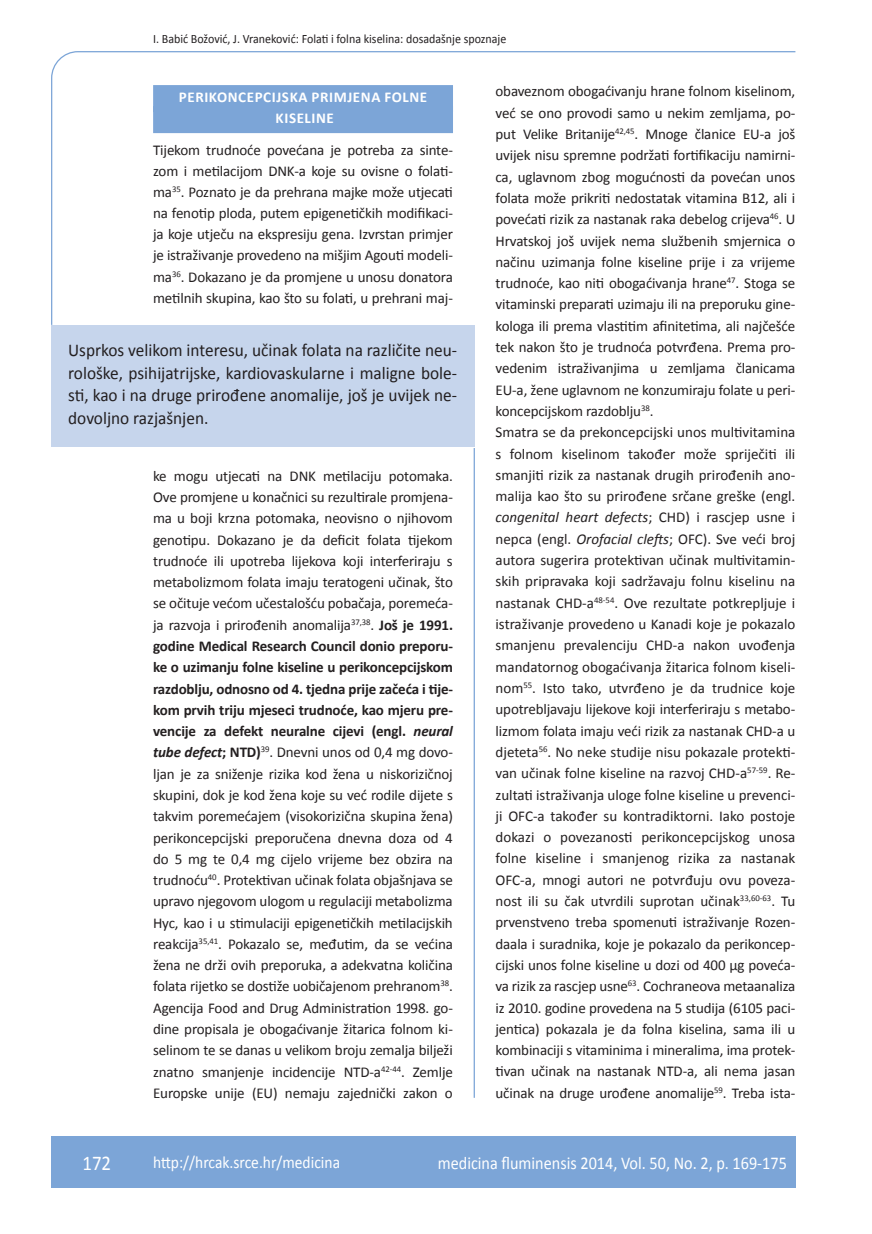
<style>
.page{position:relative;width:872px;height:1234px;background:#fff}
.page>*{position:absolute;margin:0;border:0;box-sizing:border-box;transform-origin:0 0}
.t1{font:21px "Calibri";color:#fff;scale:.9 1}
.t2{font:18px/22.5px "Calibri";color:#231f20;text-align:justify;scale:.96 1}
.t3{font:18px "Calibri";color:#fff;scale:.9 1}
.t4{font:17.25px "Calibri";color:#fff;scale:.9 1}
.t5{font:15px/21.3px "Calibri";letter-spacing:-.01em;color:#231f20;text-align:justify}
.t6{font:700 15px/21px "Calibri";letter-spacing:.04em;color:#fff;text-align:center}
.t7{font:12.75px "Calibri";color:#231f20;scale:.94 1}
.s1{font-weight:700}
.s2{font-weight:700;font-style:italic}
.s3{font-style:italic}
</style>
<div class="page">
<svg style="left:51px;top:51px;width:745px;height:275px"></svg>
<hr style="left:473px;top:448px;width:2px;height:649px;background:#7ca5d7">
<div style="left:51px;top:1135px;width:744px;height:51px;background:#7ca5d7"></div>
<div style="left:153px;top:85px;width:300px;height:27px;background:#7ca5d7"></div>
<div style="left:153px;top:106px;width:300px;height:27px;background:#7ca5d7"></div>
<div style="left:51px;top:325px;width:423px;height:121px;background:#c6d5ec"></div>
<p class="t7" style="left:153px;top:30px;width:377px">I. Babić Božović, J. Vraneković: Folati i folna kiselina: dosadašnje spoznaje</p>
<p class="t6" style="left:179px;top:86px;width:250px">PERIKONCEPCIJSKA PRIMJENA FOLNE<br>KISELINE</p>
<p class="t5" style="left:153px;top:139px;width:301px">Tijekom trudnoće povećana je potreba za sinte&shy;zom i metilacijom DNK-a koje su ovisne o folati&shy;ma<sup>35</sup>. Poznato je da prehrana majke može utjecati na fenotip ploda, putem epigenetičkih modifikaci&shy;ja koje utječu na ekspresiju gena. Izvrstan primjer je istraživanje provedeno na mišjim Agouti modeli&shy;ma<sup>36</sup>. Dokazano je da promjene u unosu donatora metilnih skupina, kao što su folati, u prehrani maj-</p>
<p class="t2" style="left:68px;top:338px;width:407px">Usprkos velikom interesu, učinak folata na različite neu&shy;rološke, psihijatrijske, kardiovaskularne i maligne bole&shy;sti, kao i na druge prirođene anomalije, još je uvijek ne&shy;dovoljno razjašnjen.</p>
<p class="t5" style="left:153px;top:464px;width:301px">ke mogu utjecati na DNK metilaciju potomaka.<br>Ove promjene u konačnici su rezultirale promjena&shy;ma u boji krzna potomaka, neovisno o njihovom genotipu. Dokazano je da deficit folata tijekom trudnoće ili upotreba lijekova koji interferiraju s metabolizmom folata imaju teratogeni učinak, što se očituje većom učestalošću pobačaja, poremeća&shy;ja razvoja i prirođenih anomalija<sup>37,38</sup>. <span class="s1">Još je 1991. godine Medical Research Council donio preporu&shy;ke o uzimanju folne kiseline u perikoncepcijskom razdoblju, odnosno od 4. tjedna prije začeća i tije&shy;kom prvih triju mjeseci trudnoće, kao mjeru pre&shy;vencije za defekt neuralne cijevi (engl.</span> <span class="s2">neural tube defect</span><span class="s1">; NTD)</span><sup>39</sup>. Dnevni unos od 0,4 mg dovo&shy;ljan je za sniženje rizika kod žena u niskorizičnoj skupini, dok je kod žena koje su već rodile dijete s takvim poremećajem (visokorizična skupina žena) perikoncepcijski preporučena dnevna doza od 4 do 5 mg te 0,4 mg cijelo vrijeme bez obzira na trudnoću<sup>40</sup>. Protektivan učinak folata objašnjava se upravo njegovom ulogom u regulaciji metabolizma Hyc, kao i u stimulaciji epigenetičkih metilacijskih reakcija<sup>35,41</sup>. Pokazalo se, međutim, da se većina žena ne drži ovih preporuka, a adekvatna količina folata rijetko se dostiže uobičajenom prehranom<sup>38</sup>.<br>Agencija Food and Drug Administration 1998. go&shy;dine propisala je obogaćivanje žitarica folnom ki&shy;selinom te se danas u velikom broju zemalja bilježi znatno smanjenje incidencije NTD-a<sup>42-44</sup>. Zemlje Europske unije (EU) nemaju zajednički zakon o</p>
<p class="t5" style="left:495px;top:80px;width:301px;text-align:left">obaveznom obogaćivanju hrane folnom kiselinom, već se ono provodi samo u nekim zemljama, po&shy;put Velike Britanije<sup>42,45</sup>. Mnoge članice EU-a još uvijek nisu spremne podržati fortifikaciju namirni&shy;ca, uglavnom zbog mogućnosti da povećan unos folata može prikriti nedostatak vitamina B12, ali i povećati rizik za nastanak raka debelog crijeva<sup>46</sup>. U Hrvatskoj još uvijek nema službenih smjernica o načinu uzimanja folne kiseline prije i za vrijeme trudnoće, kao niti obogaćivanja hrane<sup>47</sup>. Stoga se vitaminski preparati uzimaju ili na preporuku gine&shy;kologa ili prema vlastitim afinitetima, ali najčešće tek nakon što je trudnoća potvrđena. Prema pro&shy;vedenim istraživanjima u zemljama članicama EU-a, žene uglavnom ne konzumiraju folate u peri&shy;koncepcijskom razdoblju<sup>38</sup>.<br>Smatra se da prekoncepcijski unos multivitamina s folnom kiselinom također može spriječiti ili smanjiti rizik za nastanak drugih prirođenih ano&shy;malija kao što su prirođene srčane greške (engl. <span class="s3">congenital heart defects</span>; CHD) i rascjep usne i nepca (engl. <span class="s3">Orofacial clefts</span>; OFC). Sve veći broj autora sugerira protektivan učinak multivitamin&shy;skih pripravaka koji sadržavaju folnu kiselinu na nastanak CHD-a<sup>48-54</sup>. Ove rezultate potkrepljuje i istraživanje provedeno u Kanadi koje je pokazalo smanjenu prevalenciju CHD-a nakon uvođenja mandatornog obogaćivanja žitarica folnom kiseli&shy;nom<sup>55</sup>. Isto tako, utvrđeno je da trudnice koje upotrebljavaju lijekove koji interferiraju s metabo&shy;lizmom folata imaju veći rizik za nastanak CHD-a u djeteta<sup>56</sup>. No neke studije nisu pokazale protekti&shy;van učinak folne kiseline na razvoj CHD-a<sup>57-59</sup>. Re&shy;zultati istraživanja uloge folne kiseline u prevenci&shy;ji OFC-a također su kontradiktorni. Iako postoje dokazi o povezanosti perikoncepcijskog unosa folne kiseline i smanjenog rizika za nastanak OFC-a, mnogi autori ne potvrđuju ovu poveza&shy;nost ili su čak utvrdili suprotan učinak<sup>33,60-63</sup>. Tu prvenstveno treba spomenuti istraživanje Rozen&shy;daala i suradnika, koje je pokazalo da perikoncep&shy;cijski unos folne kiseline u dozi od 400 µg poveća&shy;va rizik za rascjep usne<sup>63</sup>. Cochraneova metaanaliza iz 2010. godine provedena na 5 studija (6105 paci&shy;jentica) pokazala je da folna kiselina, sama ili u kombinaciji s vitaminima i mineralima, ima protek&shy;tivan učinak na nastanak NTD-a, ali nema jasan učinak na druge urođene anomalije<sup>59</sup>. Treba ista-</p>
<h1 class="t1" style="left:82px;top:1149px;width:33px">172</h1>
<p class="t4" style="left:153px;top:1150px;width:209px">http://hrcak.srce.hr/medicina</p>
<p class="t3" style="left:438px;top:1151px;width:389px">medicina fluminensis 2014, Vol. 50, No. 2, p. 169-175</p>
</div>
